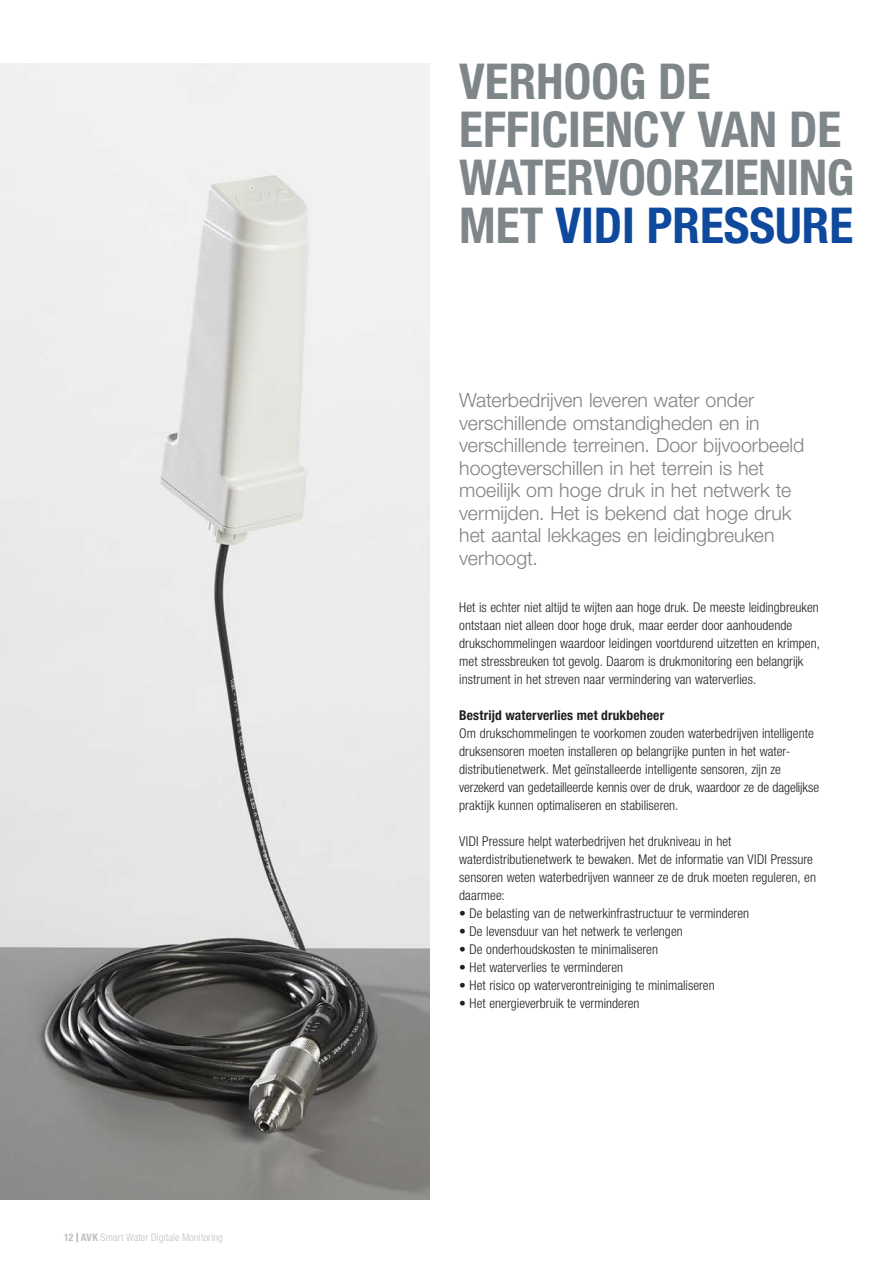
<style>
.page{position:relative;width:893px;height:1263px;background:#fff}
.page>*{position:absolute;margin:0;border:0;box-sizing:border-box;transform-origin:0 0}
.HEADLINE_39_36{font:700 condensed 49.5px/48px "Helvetica Neue LT Pro";color:#7f868a}
.INTRO_TEXT{font:300 19.5px/22.5px "Helvetica Neue LT Pro";color:#808285}
.BODY{font:300 condensed 13.5px/18px "Helvetica Neue LT Pro";letter-spacing:.005em;color:#231f20}
.BODY-2{font:700 condensed 13.5px "Helvetica Neue LT Pro";letter-spacing:.01em;color:#231f20}
.t1{font:300 condensed 10.5px "Helvetica Neue LT Pro";letter-spacing:.01em;color:#c0c0c0}
.s1{font-weight:700}
.s2{font-family:"Times New Roman";font-weight:700;font-stretch:normal;color:#6c6d70}
.s3{color:#0f499d}
</style>
<div class="page">
<img style="left:0;top:64px;width:429px;height:1135px">
<p class="t1" style="left:64px;top:1231px;width:161px"><span class="s1">12</span> <span class="s2">|</span> <span class="s1">AVK</span> Smart Water Digitale Monitoring</p>
<p class="HEADLINE_39_36" style="left:459px;top:57px;width:396px">VERHOOG DE<br>EFFICIENCY VAN DE<br>WATERVOORZIENING<br>MET <span class="s3">VIDI PRESSURE</span></p>
<p class="INTRO_TEXT" style="left:459px;top:389px;width:347px">Waterbedrijven leveren water onder verschillende omstandigheden en in verschillende terreinen. Door bijvoorbeeld hoogteverschillen in het terrein is het moeilijk om hoge druk in het netwerk te vermijden. Het is bekend dat hoge druk het aantal lekkages en leidingbreuken verhoogt.</p>
<p class="BODY" style="left:459px;top:598px;width:362px">Het is echter niet altijd te wijten aan hoge druk. De meeste leidingbreuken ontstaan niet alleen door hoge druk, maar eerder door aanhoudende drukschommelingen waardoor leidingen voortdurend uitzetten en krimpen, met stressbreuken tot gevolg. Daarom is drukmonitoring een belangrijk instrument in het streven naar vermindering van waterverlies.</p>
<p class="BODY-2" style="left:459px;top:707px;width:206px">Bestrijd waterverlies met drukbeheer</p>
<p class="BODY" style="left:459px;top:724px;width:356px">Om drukschommelingen te voorkomen zouden waterbedrijven intelligente</p>
<p class="BODY" style="left:459px;top:742px;width:332px">druksensoren moeten installeren op belangrijke punten in het water-</p>
<p class="BODY" style="left:459px;top:760px;width:361px">distributienetwerk. Met geïnstalleerde intelligente sensoren, zijn ze verzekerd van gedetailleerde kennis over de druk, waardoor ze de dagelijkse</p>
<p class="BODY" style="left:459px;top:796px;width:221px">praktijk kunnen optimaliseren en stabiliseren.</p>
<p class="BODY" style="left:459px;top:832px;width:358px">VIDI Pressure helpt waterbedrijven het drukniveau in het waterdistributienetwerk te bewaken. Met de informatie van VIDI Pressure sensoren weten waterbedrijven wanneer ze de druk moeten reguleren, en daarmee:</p>
<p class="BODY" style="left:459px;top:904px;width:291px">• De belasting van de netwerkinfrastructuur te verminderen</p>
<p class="BODY" style="left:459px;top:922px;width:225px">• De levensduur van het netwerk te verlengen</p>
<p class="BODY" style="left:459px;top:940px;width:200px">• De onderhoudskosten te minimaliseren</p>
<p class="BODY" style="left:459px;top:958px;width:165px">• Het waterverlies te verminderen</p>
<p class="BODY" style="left:459px;top:976px;width:257px">• Het risico op waterverontreiniging te minimaliseren</p>
<p class="BODY" style="left:459px;top:994px;width:182px">• Het energieverbruik te verminderen</p>
</div>
